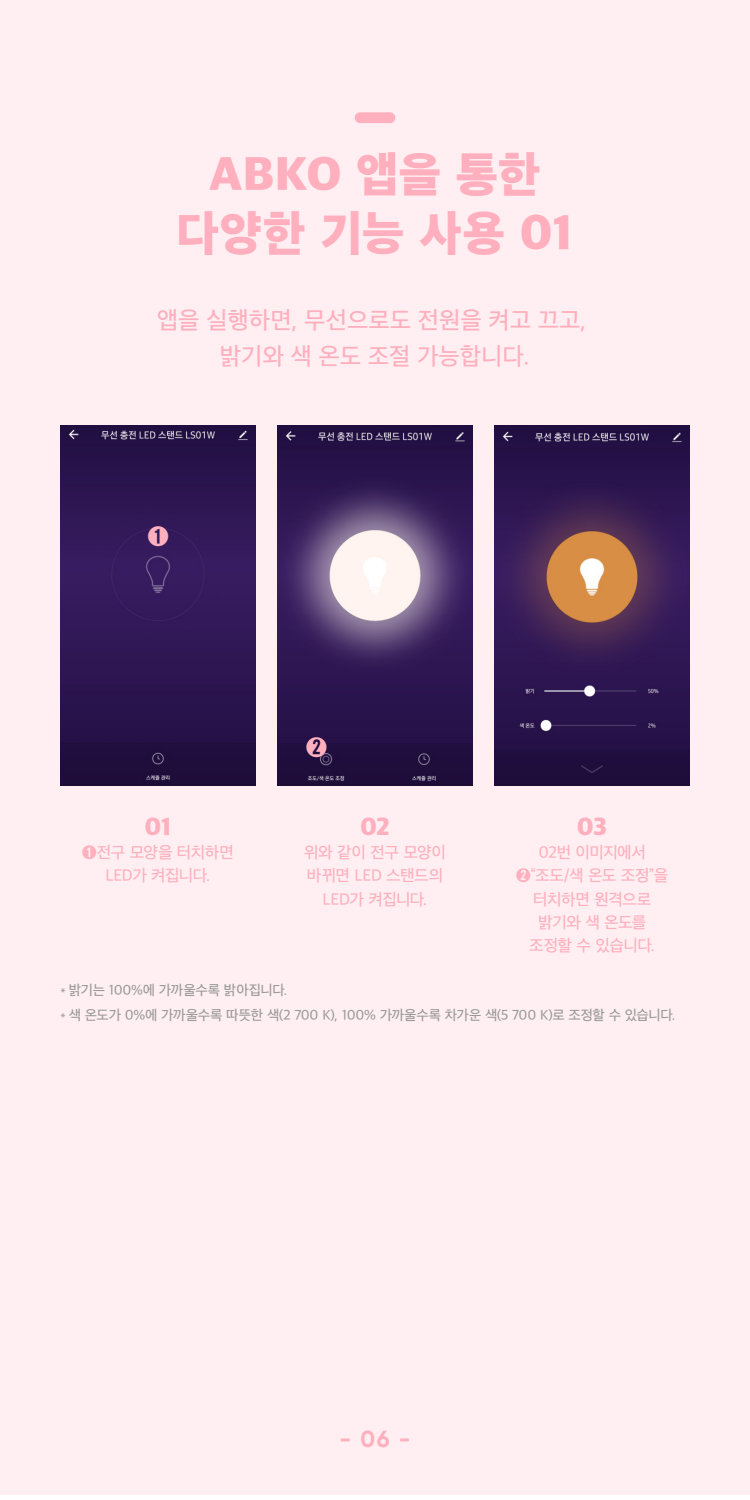
<style>
.page{position:relative;width:750px;height:1500px;background:#fff}
.page>*{position:absolute;margin:0;border:0;box-sizing:border-box;transform-origin:0 0}
.t1{font:45.75px/59.2px "SD Gothic Neoa i Hv";letter-spacing:.005em;color:#ffafbd;text-align:center}
.t2{font:23.25px/36px "SD Gothic Neoa e Md";color:#ffafbd;text-align:center}
.t3{font:23.25px "SD Gothic Neoa i Hv";color:#ffafbd}
.t4{font:700 23.25px "Gilroy";color:#ffafbd}
.t5{font:22.65px "SD Gothic Neoa e Md";color:#ffafbd}
.t6{font:15.75px/23.2px "SD Gothic Neoa e Md";letter-spacing:-.03em;color:#ffafbd;text-align:center}
.t7{font:13.42px/26px "SD Gothic Neoa e Md";letter-spacing:-.025em;color:#999}
.s1{font-size:11.25px}
</style>
<div class="page">
<div style="left:0;top:0;width:750px;height:1495px;background:#ffeff2"></div>
<svg style="left:355px;top:112px;width:40px;height:11px"></svg>
<img style="left:60px;top:425px;width:196px;height:360px">
<img style="left:278px;top:425px;width:195px;height:360px">
<img style="left:494px;top:425px;width:196px;height:360px">
<h1 class="t1" style="left:176px;top:145px;width:397px">ABKO 앱을 통한 다양한 기능 사용 01</h1>
<h2 class="t2" style="left:157px;top:302px;width:431px">앱을 실행하면, 무선으로도 전원을 켜고 끄고, 밝기와 색 온도 조절 가능합니다.</h2>
<h3 class="t5" style="left:148px;top:525px;width:22px">➊</h3>
<h2 class="t3" style="left:145px;top:815px;width:28px">01</h2>
<p class="t6" style="left:82px;top:841px;width:153px">➊전구 모양을 터치하면<br>LED가 켜집니다.</p>
<h3 class="t5" style="left:306px;top:736px;width:22px">➋</h3>
<h2 class="t3" style="left:361px;top:815px;width:31px">02</h2>
<p class="t6" style="left:304px;top:841px;width:143px">위와 같이 전구 모양이 바뀌면 LED 스탠드의<br>LED가 켜집니다.</p>
<h2 class="t3" style="left:577px;top:815px;width:31px">03</h2>
<p class="t6" style="left:516px;top:841px;width:154px">02번 이미지에서<br>➋“조도/색 온도 조정”을 터치하면 원격으로 밝기와 색 온도를 조정할 수 있습니다.</p>
<p class="t7" style="left:60px;top:976px;width:617px"><span class="s1">*</span> 밝기는 100%에 가까울수록 밝아집니다.<br><span class="s1">*</span> 색 온도가 0%에 가까울수록 따뜻한 색(2 700 K), 100% 가까울수록 차가운 색(5 700 K)로 조정할 수 있습니다.</p>
<h2 class="t4" style="left:339px;top:1429px;width:73px">- 06 -</h2>
</div>
